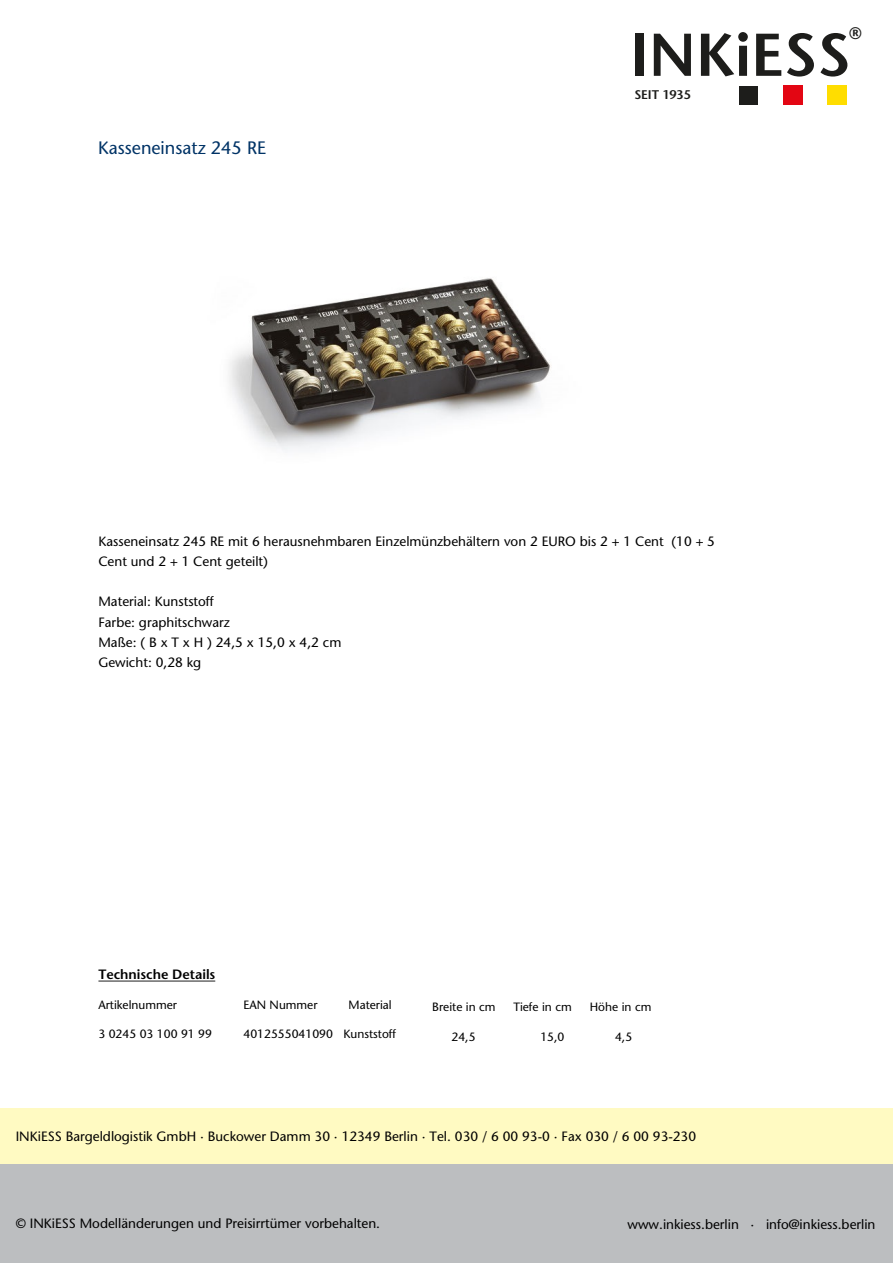
<style>
.page{position:relative;width:893px;height:1263px;background:#fff}
.page>*{position:absolute;margin:0;border:0;box-sizing:border-box;transform-origin:0 0}
.t1{font:600 60.15px "Stone Sans Std";color:#1d1d1b}
.t2{font:500 18px "Stone Sans Std";color:#036}
.t3{font:600 16.65px "Stone Sans Std";color:#1d1d1b}
.t4{font:500 13.5px/20.2px "Stone Sans Std";color:#000}
.t5{font:600 13.5px "Stone Sans Std";color:#000}
.t6{font:600 12.6px "Stone Sans Std";letter-spacing:-.01em;color:#1d1d1b}
.t7{font:500 12px "Stone Sans Std";color:#000}
</style>
<div class="page">
<img style="left:229px;top:278px;width:322px;height:173px">
<hr style="left:98px;top:980px;width:117px;height:1px;background:#000">
<div style="left:0;top:1163px;width:893px;height:100px;background:#bcbec0"></div>
<div style="left:0;top:1108px;width:893px;height:55px;background:#fffac2"></div>
<div style="left:827px;top:85px;width:19px;height:20px;background:#fd0"></div>
<div style="left:739px;top:86px;width:19px;height:19px;background:#1d1d1b"></div>
<div style="left:783px;top:85px;width:19px;height:20px;background:#e30613"></div>
<h2 class="t2" style="left:98px;top:137px;width:169px">Kasseneinsatz 245 RE</h2>
<h1 class="t1" style="left:630px;top:19px;width:222px">INKiESS</h1>
<p class="t3" style="left:849px;top:23px;width:14px">®</p>
<p class="t6" style="left:634px;top:87px;width:58px">SEIT 1935</p>
<p class="t4" style="left:98px;top:531px;width:618px">Kasseneinsatz 245 RE mit 6 herausnehmbaren Einzelmünzbehältern von 2 EURO bis 2 + 1 Cent (10 + 5<br>Cent und 2 + 1 Cent geteilt)</p>
<p class="t4" style="left:98px;top:592px;width:245px">Material: Kunststoff<br>Farbe: graphitschwarz<br>Maße: ( B x T x H ) 24,5 x 15,0 x 4,2 cm<br>Gewicht: 0,28 kg</p>
<p class="t5" style="left:98px;top:966px;width:119px">Technische Details</p>
<p class="t7" style="left:98px;top:998px;width:80px">Artikelnummer</p>
<p class="t7" style="left:98px;top:1027px;width:115px">3 0245 03 100 91 99</p>
<p class="t7" style="left:243px;top:998px;width:76px">EAN Nummer</p>
<p class="t7" style="left:349px;top:998px;width:45px">Material</p>
<p class="t7" style="left:243px;top:1027px;width:154px">4012555041090 Kunststoff</p>
<p class="t7" style="left:432px;top:999px;width:65px">Breite in cm</p>
<p class="t7" style="left:513px;top:999px;width:60px">Tiefe in cm</p>
<p class="t7" style="left:590px;top:999px;width:63px">Höhe in cm</p>
<p class="t7" style="left:451px;top:1030px;width:26px">24,5</p>
<p class="t7" style="left:540px;top:1030px;width:26px">15,0</p>
<p class="t7" style="left:615px;top:1030px;width:19px">4,5</p>
<p class="t4" style="left:16px;top:1126px;width:682px">INKiESS Bargeldlogistik GmbH · Buckower Damm 30 · 12349 Berlin · Tel. 030 / 6 00 93-0 · Fax 030 / 6 00 93-230</p>
<p class="t4" style="left:16px;top:1213px;width:366px">© INKiESS Modelländerungen und Preisirrtümer vorbehalten.</p>
<p class="t4" style="left:628px;top:1214px;width:249px">www.inkiess.berlin · info@inkiess.berlin</p>
</div>
